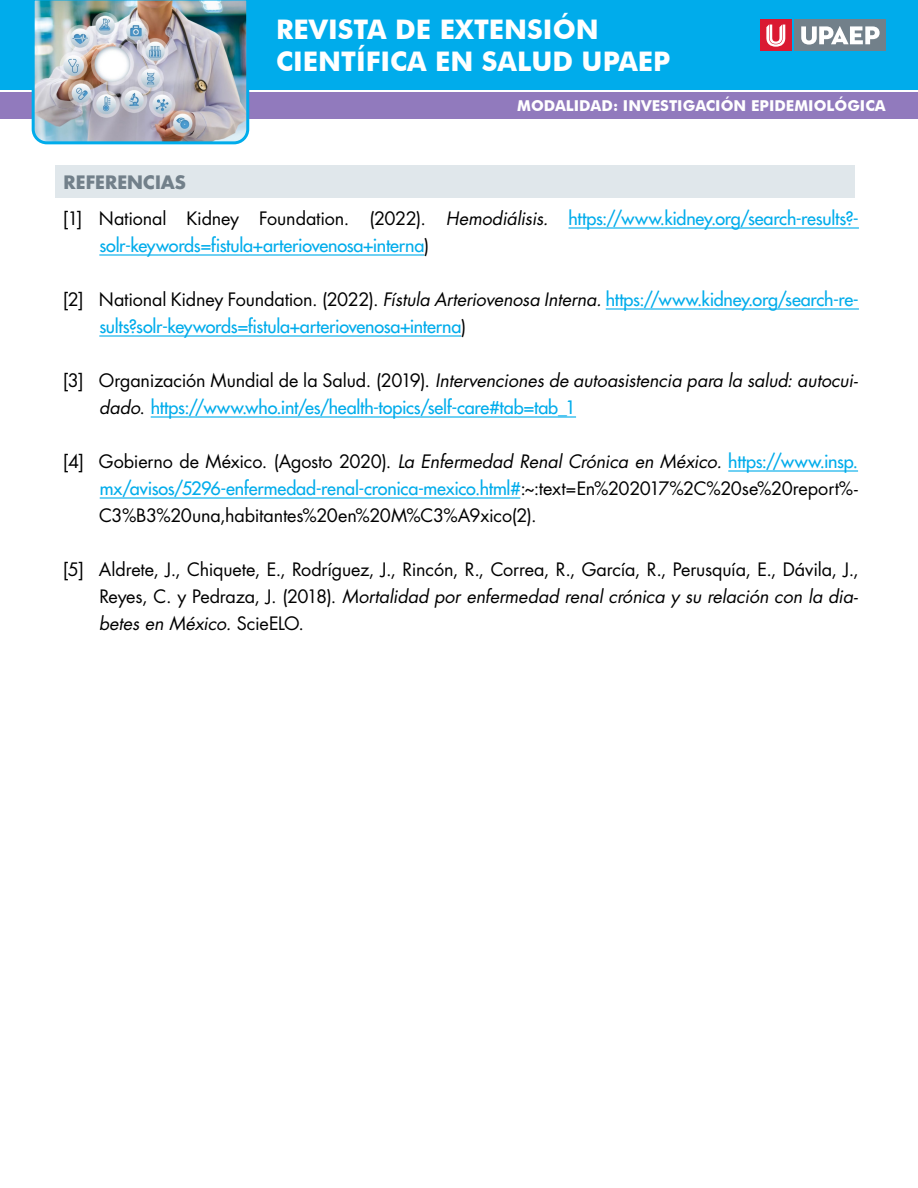
<style>
.page{position:relative;width:918px;height:1188px;background:#fff}
.page>*{position:absolute;margin:0;border:0;box-sizing:border-box;transform-origin:0 0}
.t1{font:700 27px/32.4px "Futura BT";color:#fff}
.referencias{font:500 18px/27px "Futura Std";letter-spacing:-.01em;color:#00aceb}
.referencias-2{font:18px/27px "Futura Std";letter-spacing:-.01em;color:#000;text-align:justify}
.apartado{font:700 18px "Futura Std";color:#72808a}
.t2{font:700 15px "Futura BT";color:#fff}
.s1{font-weight:400;color:#000}
.s2{font-weight:400;font-style:italic;color:#000}
.s3{font-style:italic}
.s4{font-weight:500;color:#00aceb}
</style>
<div class="page">
<div style="left:0;top:92px;width:918px;height:27px;background:#917abd"></div>
<div style="left:0;top:0;width:918px;height:90px;background:#00aceb"></div>
<img style="left:31px;top:0;width:219px;height:145px">
<div style="left:795px;top:20px;width:91px;height:31px;background:#72808a"></div>
<svg style="left:801px;top:26px;width:79px;height:19px"></svg>
<div style="left:760px;top:20px;width:32px;height:31px;background:#da1a32"></div>
<svg style="left:766px;top:25px;width:19px;height:22px"></svg>
<div style="left:56px;top:165px;width:799px;height:33px;background:#e0e7eb"></div>
<hr style="left:569px;top:227px;width:290px;height:2px;background:#00aceb">
<hr style="left:99px;top:254px;width:325px;height:2px;background:#00aceb">
<hr style="left:606px;top:308px;width:253px;height:2px;background:#00aceb">
<hr style="left:99px;top:335px;width:362px;height:2px;background:#00aceb">
<hr style="left:151px;top:416px;width:425px;height:2px;background:#00aceb">
<hr style="left:728px;top:470px;width:130px;height:2px;background:#00aceb">
<hr style="left:100px;top:497px;width:420px;height:2px;background:#00aceb">
<h1 class="t1" style="left:276px;top:13px;width:396px">REVISTA DE EXTENSIÓN<br>CIENTÍFICA EN SALUD UPAEP</h1>
<p class="t2" style="left:517px;top:97px;width:370px">MODALIDAD: INVESTIGACIÓN EPIDEMIOLÓGICA</p>
<p class="apartado" style="left:64px;top:170px;width:124px">REFERENCIAS</p>
<p class="referencias" style="left:99px;top:205px;width:761px;text-indent:-36px"><span class="s1">[1] National Kidney Foundation. (2022).</span> <span class="s2">Hemodiálisis.</span> https://www.kidney.org/search-results?- solr-keywords=fistula+arteriovenosa+interna<span class="s1">)</span></p>
<p class="referencias" style="left:99px;top:286px;width:761px;text-indent:-36px"><span class="s1">[2] National Kidney Foundation. (2022).</span> <span class="s2">Fístula Arteriovenosa Interna.</span> https://www.kidney.org/search-re&shy;sults?solr-keywords=fistula+arteriovenosa+interna<span class="s1">)</span></p>
<p class="referencias" style="left:99px;top:367px;width:760px;text-indent:-36px"><span class="s1">[3] Organización Mundial de la Salud. (2019).</span> <span class="s2">Intervenciones de autoasistencia para la salud: autocui&shy;dado</span><span class="s1">.</span> https://www.who.int/es/health-topics/self-care#tab=tab_1</p>
<p class="referencias-2" style="left:99px;top:448px;width:760px;text-indent:-36px">[4] Gobierno de México. (Agosto 2020). <span class="s3">La Enfermedad Renal Crónica en México.</span> <span class="s4">https://www.insp. mx/avisos/5296-enfermedad-renal-cronica-mexico.html#</span>:~:text=En%202017%2C%20se%20report%- C3%B3%20una,habitantes%20en%20M%C3%A9xico(2).</p>
<p class="referencias-2" style="left:99px;top:556px;width:761px;text-indent:-36px">[5] Aldrete, J., Chiquete, E., Rodríguez, J., Rincón, R., Correa, R., García, R., Perusquía, E., Dávila, J., Reyes, C. y Pedraza, J. (2018). <span class="s3">Mortalidad por enfermedad renal crónica y su relación con la dia&shy;betes en México.</span> ScieELO.</p>
</div>
